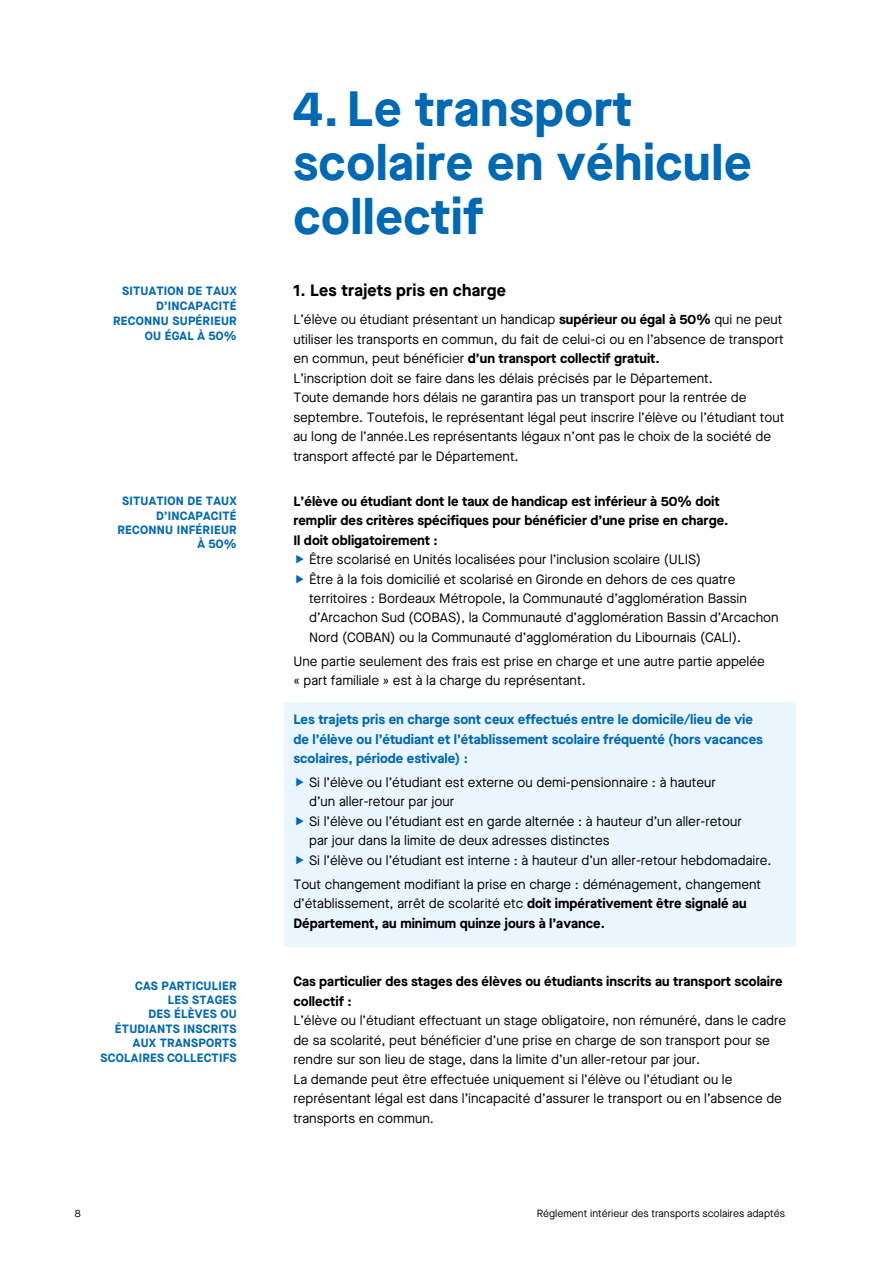
<style>
.page{position:relative;width:893px;height:1263px;background:#fff}
.page>*{position:absolute;margin:0;border:0;box-sizing:border-box;transform-origin:0 0}
.t1{font:700 49.5px/54px "Maison Neue";letter-spacing:.01em;color:#0069b4}
.t2{font:700 16.5px "Maison Neue";letter-spacing:.01em;color:#000}
.t3{font:13.5px/19.5px "Maison Neue";color:#000}
.t4{font:700 13.5px/19.5px "Maison Neue";color:#000}
.t5{font:700 13.5px/19.5px "Maison Neue";color:#0069b4}
.t6{font:700 12px/14.4px "Maison Neue";letter-spacing:.02em;color:#0069b4;text-align:right}
.t7{font:10.5px "Maison Neue";color:#000}
.s1{font-weight:700}
</style>
<div class="page">
<div style="left:284px;top:702px;width:512px;height:244px;background:#eaf6fe"></div>
<p class="t6" style="left:113px;top:283px;width:125px;line-height:15px">SITUATION DE TAUX<br>D’INCAPACITÉ<br>RECONNU SUPÉRIEUR<br>OU ÉGAL À 50%</p>
<p class="t6" style="left:118px;top:493px;width:121px">SITUATION DE TAUX<br>D’INCAPACITÉ<br>RECONNU INFÉRIEUR<br>À 50%</p>
<p class="t6" style="left:101px;top:978px;width:138px">CAS PARTICULIER<br>LES STAGES<br>DES ÉLÈVES OU<br>ÉTUDIANTS INSCRITS<br>AUX TRANSPORTS<br>SCOLAIRES COLLECTIFS</p>
<h1 class="t1" style="left:293px;top:80px;width:460px">4. Le transport scolaire en véhicule collectif</h1>
<p class="t2" style="left:293px;top:279px;width:214px">1. Les trajets pris en charge</p>
<p class="t3" style="left:293px;top:310px;width:492px">L’élève ou étudiant présentant un handicap <span class="s1">supérieur ou égal à 50%</span> qui ne peut utiliser les transports en commun, du fait de celui-ci ou en l’absence de transport en commun, peut bénéficier <span class="s1">d’un transport collectif gratuit.<br></span>L’inscription doit se faire dans les délais précisés par le Département.<br>Toute demande hors délais ne garantira pas un transport pour la rentrée de septembre. Toutefois, le représentant légal peut inscrire l’élève ou l’étudiant tout au long de l’année.Les représentants légaux n’ont pas le choix de la société de transport affecté par le Département.</p>
<p class="t4" style="left:293px;top:491px;width:437px">L’élève ou étudiant dont le taux de handicap est inférieur à 50% doit remplir des critères spécifiques pour bénéficier d’une prise en charge.<br>Il doit obligatoirement :</p>
<p class="t3" style="left:309px;top:549px;width:471px">Être scolarisé en Unités localisées pour l’inclusion scolaire (ULIS)<br>Être à la fois domicilié et scolarisé en Gironde en dehors de ces quatre territoires : Bordeaux Métropole, la Communauté d’agglomération Bassin d’Arcachon Sud (COBAS), la Communauté d’agglomération Bassin d’Arcachon Nord (COBAN) ou la Communauté d’agglomération du Libournais (CALI).</p>
<p class="t3" style="left:293px;top:651px;width:473px">Une partie seulement des frais est prise en charge et une autre partie appelée « part familiale » est à la charge du représentant.</p>
<p class="t5" style="left:293px;top:709px;width:471px">Les trajets pris en charge sont ceux effectués entre le domicile/lieu de vie de l’élève ou l’étudiant et l’établissement scolaire fréquenté (hors vacances scolaires, période estivale) :</p>
<p class="t3" style="left:309px;top:772px;width:464px">Si l’élève ou l’étudiant est externe ou demi-pensionnaire : à hauteur<br>d’un aller-retour par jour<br>Si l’élève ou l’étudiant est en garde alternée : à hauteur d’un aller-retour<br>par jour dans la limite de deux adresses distinctes<br>Si l’élève ou l’étudiant est interne : à hauteur d’un aller-retour hebdomadaire.</p>
<p class="t3" style="left:293px;top:874px;width:469px">Tout changement modifiant la prise en charge : déménagement, changement d’établissement, arrêt de scolarité etc <span class="s1">doit impérativement être signalé au<br>Département, au minimum quinze jours à l’avance.</span></p>
<p class="t4" style="left:293px;top:971px;width:491px">Cas particulier des stages des élèves ou étudiants inscrits au transport scolaire collectif :</p>
<p class="t3" style="left:293px;top:1011px;width:494px">L’élève ou l’étudiant effectuant un stage obligatoire, non rémunéré, dans le cadre de sa scolarité, peut bénéficier d’une prise en charge de son transport pour se rendre sur son lieu de stage, dans la limite d’un aller-retour par jour.<br>La demande peut être effectuée uniquement si l’élève ou l’étudiant ou le représentant légal est dans l’incapacité d’assurer le transport ou en l’absence de transports en commun.</p>
<p class="t7" style="left:75px;top:1206px;width:7px">8</p>
<p class="t7" style="left:537px;top:1206px;width:250px">Réglement intérieur des transports scolaires adaptés</p>
</div>
